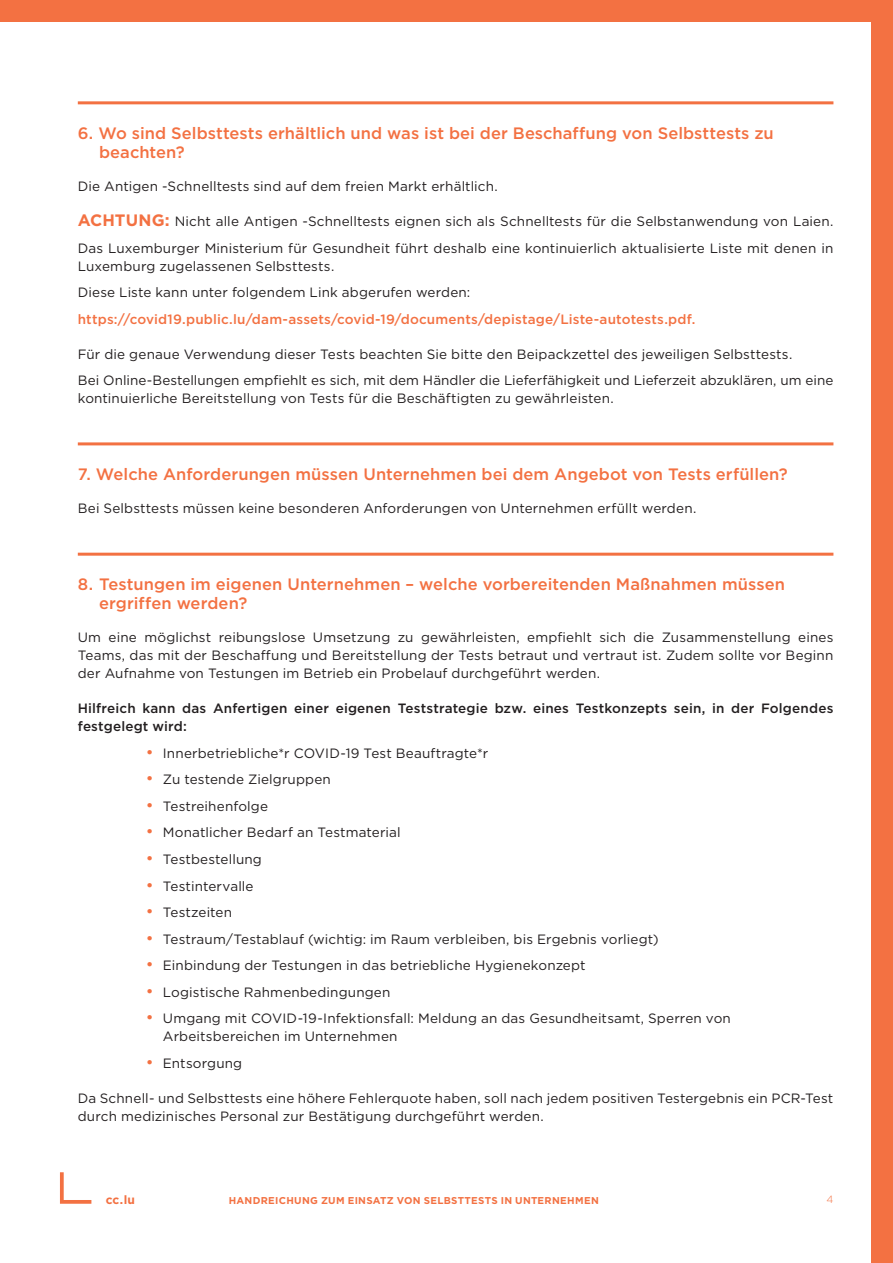
<style>
.page{position:relative;width:893px;height:1263px;background:#fff}
.page>*{position:absolute;margin:0;border:0;box-sizing:border-box;transform-origin:0 0}
.t1{font:500 16.5px/18.8px "Gotham";letter-spacing:.005em;color:#f37142}
.t2{font:13.5px/18px "Gotham";letter-spacing:.01em;color:#231f20}
.t3{font:500 13.5px/18px "Gotham";letter-spacing:.01em;color:#231f20}
.t4{font:500 13.5px "Gotham";letter-spacing:.015em;color:#f37142}
.t5{font:700 12px "Gotham";color:#f37142}
.t6{font:300 10.5px "Gotham";color:#f37142}
.t7{font:700 9.9px "Gotham";letter-spacing:.03em;color:#f37142}
.s1{font-weight:700;font-size:16.5px;color:#f37142}
.s2{font-size:16.5px;color:#f37142}
</style>
<div class="page">
<div style="left:0;top:0;width:893px;height:21px;background:#f37142"></div>
<div style="left:872px;top:0;width:21px;height:1263px;background:#f37142"></div>
<hr style="left:78px;top:101px;width:755px;height:3px;background:#f37142">
<hr style="left:78px;top:442px;width:755px;height:3px;background:#f37142">
<hr style="left:78px;top:553px;width:755px;height:3px;background:#f37142">
<svg style="left:60px;top:1172px;width:32px;height:32px"></svg>
<p class="t1" style="left:99px;top:123px;width:676px;text-indent:-21px">6. Wo sind Selbsttests erhältlich und was ist bei der Beschaffung von Selbsttests zu beachten?</p>
<p class="t2" style="left:78px;top:177px;width:421px">Die Antigen -Schnelltests sind auf dem freien Markt erhältlich.</p>
<p class="t2" style="left:78px;top:208px;width:757px;line-height:26.5px"><span class="s1">ACHTUNG:</span> Nicht alle Antigen -Schnelltests eignen sich als Schnelltests für die Selbstanwendung von Laien.<br>Das Luxemburger Ministerium für Gesundheit führt deshalb eine kontinuierlich aktualisierte Liste mit denen in</p>
<p class="t2" style="left:78px;top:252px;width:394px;line-height:26.5px">Luxemburg zugelassenen Selbsttests.<br>Diese Liste kann unter folgendem Link abgerufen werden:</p>
<p class="t4" style="left:78px;top:311px;width:619px">https://covid19.public.lu/dam-assets/covid-19/documents/depistage/Liste-autotests.pdf.</p>
<p class="t2" style="left:78px;top:340px;width:757px;line-height:26.5px">Für die genaue Verwendung dieser Tests beachten Sie bitte den Beipackzettel des jeweiligen Selbsttests.<br>Bei Online-Bestellungen empfiehlt es sich, mit dem Händler die Lieferfähigkeit und Lieferzeit abzuklären, um eine</p>
<p class="t2" style="left:78px;top:389px;width:537px">kontinuierliche Bereitstellung von Tests für die Beschäftigten zu gewährleisten.</p>
<p class="t1" style="left:78px;top:464px;width:711px">7. Welche Anforderungen müssen Unternehmen bei dem Angebot von Tests erfüllen?</p>
<p class="t2" style="left:78px;top:499px;width:620px">Bei Selbsttests müssen keine besonderen Anforderungen von Unternehmen erfüllt werden.</p>
<p class="t1" style="left:99px;top:574px;width:688px;text-indent:-21px">8. Testungen im eigenen Unternehmen – welche vorbereitenden Maßnahmen müssen ergriffen werden?</p>
<p class="t2" style="left:78px;top:628px;width:757px;text-align:justify">Um eine möglichst reibungslose Umsetzung zu gewährleisten, empfiehlt sich die Zusammenstellung eines Teams, das mit der Beschaffung und Bereitstellung der Tests betraut und vertraut ist. Zudem sollte vor Beginn der Aufnahme von Testungen im Betrieb ein Probelauf durchgeführt werden.</p>
<p class="t3" style="left:78px;top:699px;width:757px">Hilfreich kann das Anfertigen einer eigenen Teststrategie bzw. eines Testkonzepts sein, in der Folgendes festgelegt wird:</p>
<p class="t2" style="left:146px;top:744px;width:344px"><span class="s2">•</span> Innerbetriebliche*r COVID-19 Test Beauftragte*r</p>
<p class="t2" style="left:146px;top:770px;width:187px"><span class="s2">•</span> Zu testende Zielgruppen</p>
<p class="t2" style="left:146px;top:797px;width:124px"><span class="s2">•</span> Testreihenfolge</p>
<p class="t2" style="left:146px;top:823px;width:256px"><span class="s2">•</span> Monatlicher Bedarf an Testmaterial</p>
<p class="t2" style="left:146px;top:850px;width:118px"><span class="s2">•</span> Testbestellung</p>
<p class="t2" style="left:146px;top:876px;width:109px"><span class="s2">•</span> Testintervalle</p>
<p class="t2" style="left:146px;top:903px;width:88px"><span class="s2">•</span> Testzeiten</p>
<p class="t2" style="left:146px;top:929px;width:514px"><span class="s2">•</span> Testraum/Testablauf (wichtig: im Raum verbleiben, bis Ergebnis vorliegt)</p>
<p class="t2" style="left:146px;top:956px;width:441px"><span class="s2">•</span> Einbindung der Testungen in das betriebliche Hygienekonzept</p>
<p class="t2" style="left:146px;top:982px;width:246px"><span class="s2">•</span> Logistische Rahmenbedingungen</p>
<p class="t2" style="left:163px;top:1009px;width:569px;text-indent:-17px"><span class="s2">•</span> Umgang mit COVID-19-Infektionsfall: Meldung an das Gesundheitsamt, Sperren von<br>Arbeitsbereichen im Unternehmen</p>
<p class="t2" style="left:146px;top:1053px;width:98px"><span class="s2">•</span> Entsorgung</p>
<p class="t2" style="left:78px;top:1088px;width:757px">Da Schnell- und Selbsttests eine höhere Fehlerquote haben, soll nach jedem positiven Testergebnis ein PCR-Test durch medizinisches Personal zur Bestätigung durchgeführt werden.</p>
<p class="t5" style="left:106px;top:1192px;width:31px">cc.lu</p>
<p class="t7" style="left:229px;top:1194px;width:372px">HANDREICHUNG ZUM EINSATZ VON SELBSTTESTS IN UNTERNEHMEN</p>
<p class="t6" style="left:826px;top:1193px;width:8px">4</p>
</div>
